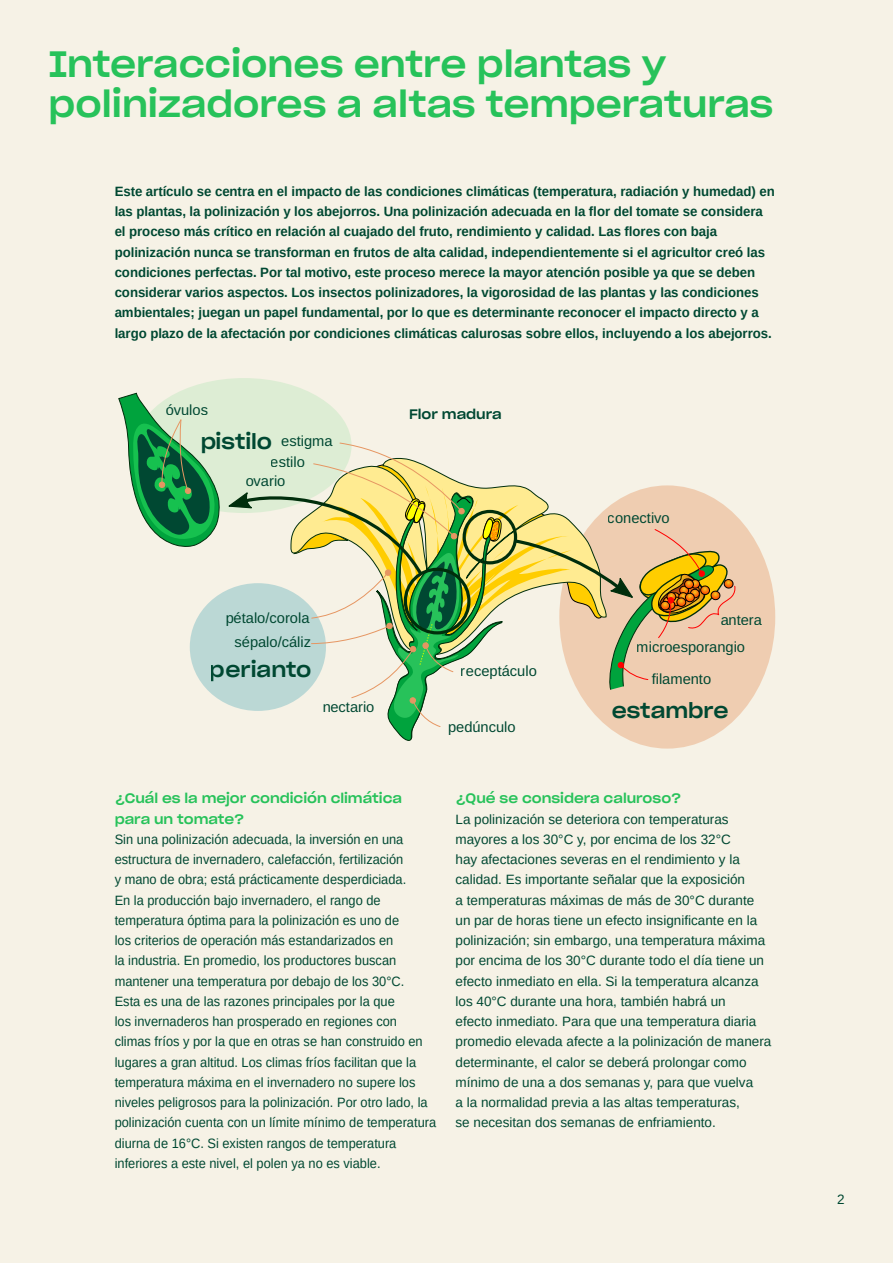
<style>
.page{position:relative;width:893px;height:1263px;background:#f6f2e6}
.page>*{position:absolute;margin:0;border:0;box-sizing:border-box;transform-origin:0 0}
.t1{font:36px/39.6px "Sharp Grotesk Medium 22";color:#27c25a}
.t2{font:20.85px "Sharp Grotesk Medium 22";color:#004832}
.t3{font:14.7px/20.4px "Arimo";color:#004832}
.t4{font:13.5px/20.2px "Arimo";color:#004832;scale:.95 1}
.t5{font:700 13.5px/20.2px "Arimo";letter-spacing:-.005em;color:#004832}
.t6{font:13.5px/20.2px "Arimo";color:#004832}
.t7{font:13.5px/20.2px "Sharp Grotesk Medium 22";color:#27c25a}
.t8{font:13.5px "Sharp Grotesk Medium 22";letter-spacing:-.005em;color:#004832}
</style>
<div class="page">
<div style="left:559px;top:485px;width:216px;height:264px;background:#efcdb1;border-radius:50%"></div>
<div style="left:136px;top:378px;width:216px;height:135px;background:#ddedd4;border-radius:50%"></div>
<svg style="left:118px;top:392px;width:617px;height:350px"></svg>
<h1 class="t1" style="left:48px;top:43px;width:726px">Interacciones entre plantas y polinizadores a altas temperaturas</h1>
<p class="t5" style="left:115px;top:181px;width:662px">Este artículo se centra en el impacto de las condiciones climáticas (temperatura, radiación y humedad) en las plantas, la polinización y los abejorros. Una polinización adecuada en la flor del tomate se considera el proceso más crítico en relación al cuajado del fruto, rendimiento y calidad. Las flores con baja polinización nunca se transforman en frutos de alta calidad, independientemente si el agricultor creó las condiciones perfectas. Por tal motivo, este proceso merece la mayor atención posible ya que se deben considerar varios aspectos. Los insectos polinizadores, la vigorosidad de las plantas y las condiciones ambientales; juegan un papel fundamental, por lo que es determinante reconocer el impacto directo y a largo plazo de la afectación por condiciones climáticas calurosas sobre ellos, incluyendo a los abejorros.</p>
<p class="t3" style="left:166px;top:400px;width:44px">óvulos</p>
<h2 class="t2" style="left:200px;top:423px;width:73px">pistilo</h2>
<p class="t3" style="left:271px;top:431px;width:63px;text-indent:10px">estigma estilo</p>
<p class="t3" style="left:245px;top:471px;width:41px">ovario</p>
<p class="t8" style="left:409px;top:402px;width:94px">Flor madura</p>
<p class="t3" style="left:225px;top:606px;width:87px;line-height:24.5px;text-align:right">pétalo/corola sépalo/cáliz</p>
<h2 class="t2" style="left:210px;top:651px;width:103px">perianto</h2>
<p class="t3" style="left:322px;top:697px;width:54px">nectario</p>
<p class="t3" style="left:461px;top:661px;width:77px">receptáculo</p>
<p class="t3" style="left:448px;top:717px;width:69px">pedúnculo</p>
<p class="t3" style="left:608px;top:508px;width:63px">conectivo</p>
<p class="t3" style="left:720px;top:610px;width:43px">antera</p>
<p class="t3" style="left:637px;top:637px;width:110px">microesporangio</p>
<p class="t3" style="left:652px;top:669px;width:61px">filamento</p>
<h2 class="t2" style="left:611px;top:692px;width:119px">estambre</h2>
<p class="t7" style="left:115px;top:788px;width:289px">¿Cuál es la mejor condición climática para un tomate?</p>
<p class="t4" style="left:115px;top:829px;width:340px">Sin una polinización adecuada, la inversión en una estructura de invernadero, calefacción, fertilización<br>y mano de obra; está prácticamente desperdiciada.<br>En la producción bajo invernadero, el rango de temperatura óptima para la polinización es uno de<br>los criterios de operación más estandarizados en<br>la industria. En promedio, los productores buscan mantener una temperatura por debajo de los 30°C.<br>Esta es una de las razones principales por la que<br>los invernaderos han prosperado en regiones con climas fríos y por la que en otras se han construido en lugares a gran altitud. Los climas fríos facilitan que la temperatura máxima en el invernadero no supere los niveles peligrosos para la polinización. Por otro lado, la polinización cuenta con un límite mínimo de temperatura diurna de 16°C. Si existen rangos de temperatura inferiores a este nivel, el polen ya no es viable.</p>
<p class="t7" style="left:455px;top:788px;width:227px">¿Qué se considera caluroso?</p>
<p class="t6" style="left:455px;top:809px;width:317px">La polinización se deteriora con temperaturas mayores a los 30°C y, por encima de los 32°C<br>hay afectaciones severas en el rendimiento y la calidad. Es importante señalar que la exposición<br>a temperaturas máximas de más de 30°C durante un par de horas tiene un efecto insignificante en la polinización; sin embargo, una temperatura máxima por encima de los 30°C durante todo el día tiene un efecto inmediato en ella. Si la temperatura alcanza los 40°C durante una hora, también habrá un<br>efecto inmediato. Para que una temperatura diaria promedio elevada afecte a la polinización de manera determinante, el calor se deberá prolongar como mínimo de una a dos semanas y, para que vuelva<br>a la normalidad previa a las altas temperaturas,<br>se necesitan dos semanas de enfriamiento.</p>
<p class="t6" style="left:837px;top:1189px;width:9px">2</p>
</div>
